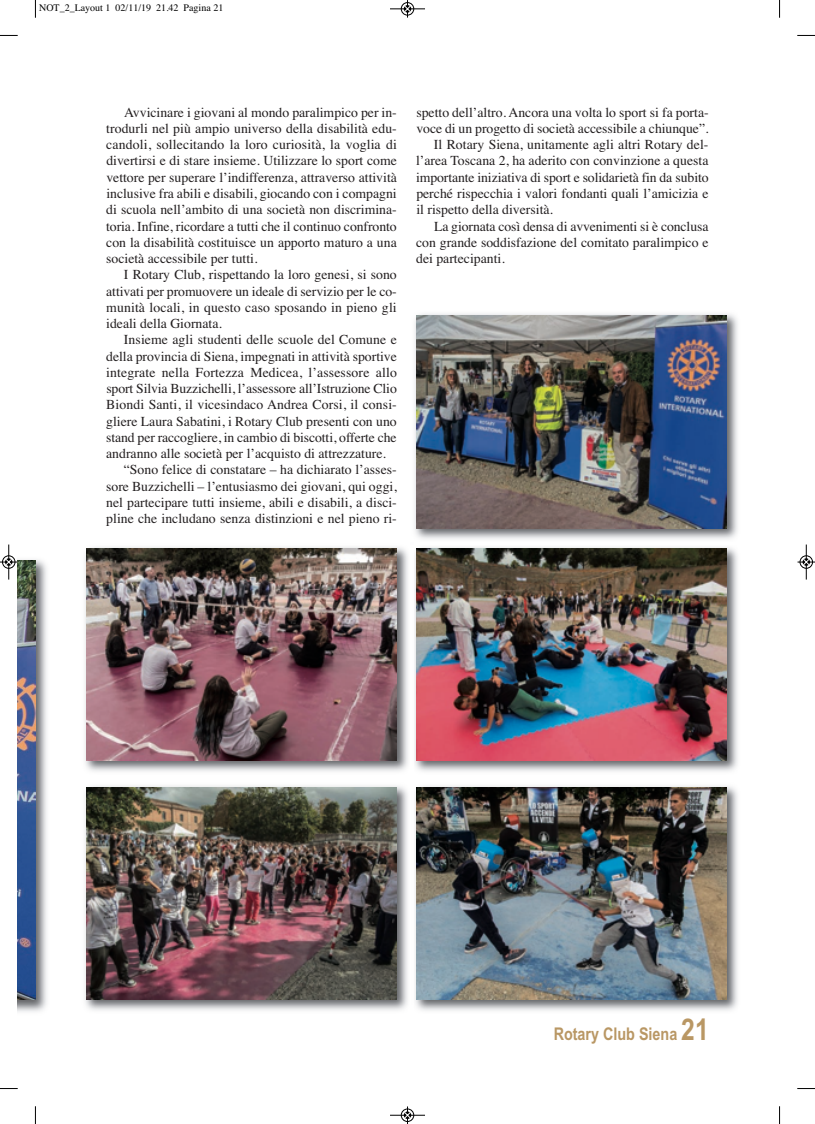
<style>
.page{position:relative;width:815px;height:1124px;background:#fff}
.page>*{position:absolute;margin:0;border:0;box-sizing:border-box;transform-origin:0 0}
.t1{font:700 17.5px "Arial Narrow";color:#b99764}
.t2{font:13.75px/16.2px "Times";color:#231f20;text-align:justify}
.t3{font:10px "Times";color:#000}
.s1{font-size:30px}
</style>
<div class="page">
<img style="left:18px;top:559px;width:29px;height:453px">
<img style="left:18px;top:560px;width:17px;height:439px">
<img style="left:85px;top:547px;width:323px;height:225px">
<img style="left:87px;top:548px;width:310px;height:212px">
<img style="left:414px;top:547px;width:324px;height:225px">
<img style="left:416px;top:548px;width:311px;height:212px">
<img style="left:414px;top:313px;width:324px;height:226px">
<img style="left:416px;top:315px;width:311px;height:213px">
<img style="left:85px;top:786px;width:653px;height:225px">
<img style="left:416px;top:787px;width:311px;height:212px">
<img style="left:87px;top:787px;width:310px;height:212px">
<svg style="left:35px;top:0;width:1px;height:18px"></svg>
<svg style="left:0;top:35px;width:18px;height:1px"></svg>
<svg style="left:779px;top:0;width:1px;height:18px"></svg>
<svg style="left:797px;top:35px;width:18px;height:1px"></svg>
<svg style="left:35px;top:1106px;width:1px;height:17px"></svg>
<svg style="left:0;top:1088px;width:18px;height:1px"></svg>
<svg style="left:779px;top:1106px;width:1px;height:17px"></svg>
<svg style="left:797px;top:1088px;width:18px;height:1px"></svg>
<div style="left:401px;top:2px;width:13px;height:14px;border:1px solid #fff;border-radius:50%"></div>
<hr style="left:390px;top:9px;width:35px;height:1px;background:#000">
<div style="left:401px;top:2px;width:13px;height:13px;border:1px solid #000;border-radius:50%"></div>
<svg style="left:404px;top:0;width:7px;height:18px"></svg>
<hr style="left:390px;top:1114px;width:35px;height:1px;background:#000">
<div style="left:401px;top:1108px;width:13px;height:13px;border:1px solid #000;border-radius:50%"></div>
<svg style="left:404px;top:1106px;width:7px;height:17px"></svg>
<hr style="left:9px;top:544px;width:1px;height:35px;background:#000">
<div style="left:2px;top:555px;width:13px;height:13px;border:1px solid #000;border-radius:50%"></div>
<svg style="left:0;top:558px;width:18px;height:7px"></svg>
<hr style="left:806px;top:544px;width:1px;height:35px;background:#000">
<div style="left:800px;top:555px;width:13px;height:13px;border:1px solid #000;border-radius:50%"></div>
<svg style="left:798px;top:558px;width:17px;height:7px"></svg>
<p class="t3" style="left:39px;top:-1px;width:186px">NOT_2_Layout 1 02/11/19 21.42 Pagina 21</p>
<p class="t2" style="left:106px;top:103px;width:292px;text-indent:18px">Avvicinare i giovani al mondo paralimpico per in&shy;trodurli nel più ampio universo della disabilità edu&shy;candoli, sollecitando la loro curiosità, la voglia di divertirsi e di stare insieme. Utilizzare lo sport come vettore per superare l’indifferenza, attraverso attività inclusive fra abili e disabili, giocando con i compagni di scuola nell’ambito di una società non discrimina&shy;toria. Infine, ricordare a tutti che il continuo confronto con la disabilità costituisce un apporto maturo a una società accessibile per tutti.</p>
<p class="t2" style="left:106px;top:265px;width:292px;text-indent:18px">I Rotary Club, rispettando la loro genesi, si sono attivati per promuovere un ideale di servizio per le co&shy;munità locali, in questo caso sposando in pieno gli ideali della Giornata.</p>
<p class="t2" style="left:124px;top:330px;width:274px">Insieme agli studenti delle scuole del Comune e</p>
<p class="t2" style="left:106px;top:346px;width:292px">della provincia di Siena, impegnati in attività sportive</p>
<p class="t2" style="left:106px;top:363px;width:292px">integrate nella Fortezza Medicea, l’assessore allo</p>
<p class="t2" style="left:106px;top:379px;width:292px">sport Silvia Buzzichelli, l’assessore all’Istruzione Clio</p>
<p class="t2" style="left:106px;top:395px;width:292px">Biondi Santi, il vicesindaco Andrea Corsi, il consi-</p>
<p class="t2" style="left:106px;top:411px;width:292px">gliere Laura Sabatini, i Rotary Club presenti con uno</p>
<p class="t2" style="left:106px;top:428px;width:292px">stand per raccogliere, in cambio di biscotti, offerte che</p>
<p class="t2" style="left:106px;top:444px;width:281px">andranno alle società per l’acquisto di attrezzature.</p>
<p class="t2" style="left:124px;top:460px;width:274px">“Sono felice di constatare – ha dichiarato l’asses-</p>
<p class="t2" style="left:106px;top:476px;width:292px">sore Buzzichelli – l’entusiasmo dei giovani, qui oggi,</p>
<p class="t2" style="left:106px;top:493px;width:292px">nel partecipare tutti insieme, abili e disabili, a disci-</p>
<p class="t2" style="left:106px;top:509px;width:292px">pline che includano senza distinzioni e nel pieno ri-</p>
<p class="t2" style="left:416px;top:103px;width:294px">spetto dell’altro. Ancora una volta lo sport si fa porta-</p>
<p class="t2" style="left:416px;top:119px;width:294px">voce di un progetto di società accessibile a chiunque”.</p>
<p class="t2" style="left:434px;top:135px;width:276px">Il Rotary Siena, unitamente agli altri Rotary del-</p>
<p class="t2" style="left:416px;top:151px;width:294px">l’area Toscana 2, ha aderito con convinzione a questa</p>
<p class="t2" style="left:416px;top:168px;width:294px">importante iniziativa di sport e solidarietà fin da subito</p>
<p class="t2" style="left:416px;top:184px;width:294px">perché rispecchia i valori fondanti quali l’amicizia e</p>
<p class="t2" style="left:416px;top:200px;width:138px">il rispetto della diversità.</p>
<p class="t2" style="left:434px;top:216px;width:276px">La giornata così densa di avvenimenti si è conclusa</p>
<p class="t2" style="left:416px;top:233px;width:294px">con grande soddisfazione del comitato paralimpico e</p>
<p class="t2" style="left:416px;top:249px;width:90px">dei partecipanti.</p>
<p class="t1" style="left:554px;top:1020px;width:156px">Rotary Club Siena <span class="s1">21</span></p>
</div>
